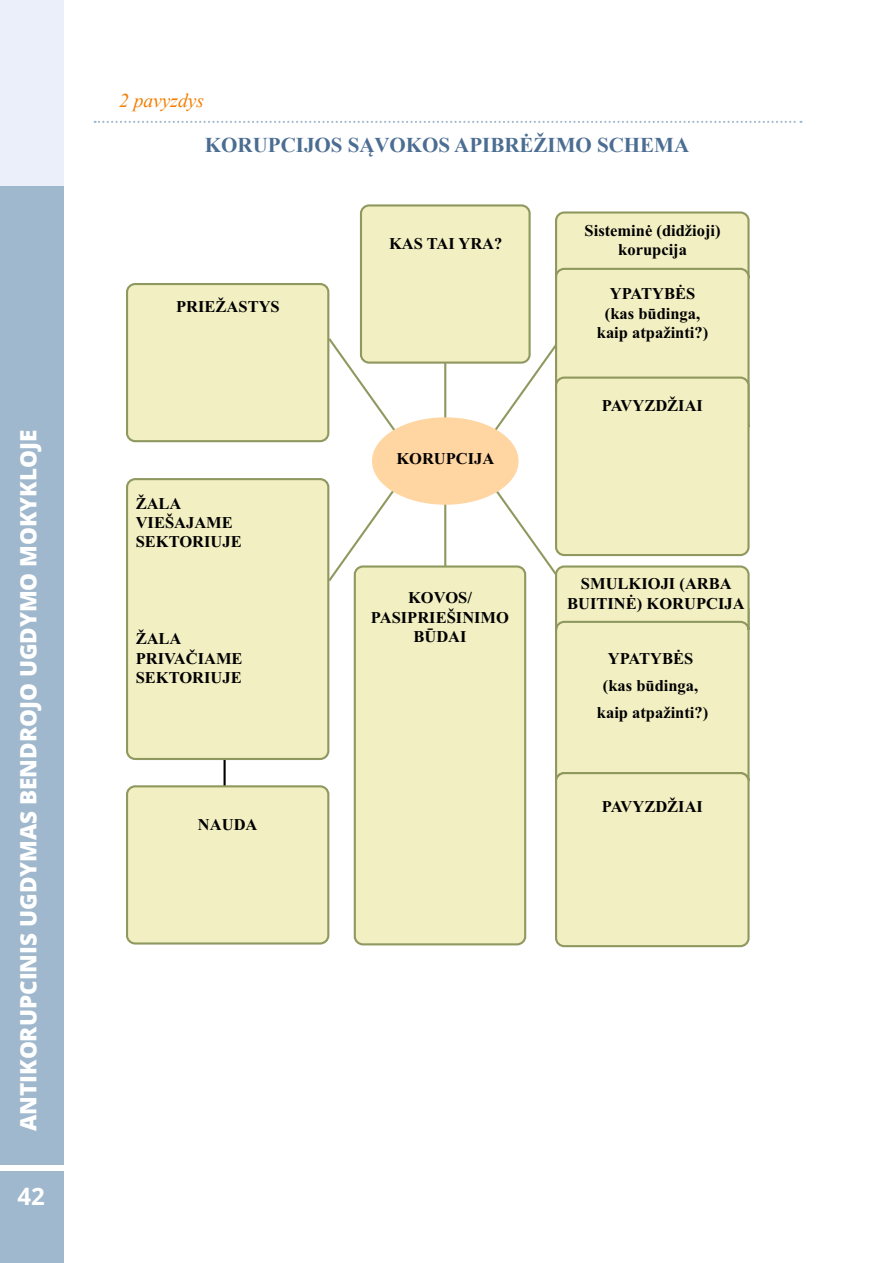
<style>
.page{position:relative;width:893px;height:1263px;background:#fff}
.page>*{position:absolute;margin:0;border:0;box-sizing:border-box;transform-origin:0 0}
.t1{font:700 24px "Open Sans";color:#fff}
.t2{font:800 22.5px "Open Sans";color:#fff}
.t3{font:700 21px "Times New Roman";color:#4b6d92}
.t4{font:italic 19.5px "Times New Roman";color:#f47d00}
.t5{font:700 16.5px/19.4px "Times New Roman";color:#000;text-align:center}
</style>
<div class="page">
<div style="left:0;top:0;width:64px;height:1263px;background:#a0b8cd"></div>
<div style="left:0;top:1165px;width:79px;height:6px;background:#fff"></div>
<div style="left:0;top:0;width:64px;height:185px;background:#ebeffa"></div>
<svg style="left:95px;top:121px;width:706px;height:2px"></svg>
<svg style="left:328px;top:336px;width:226px;height:248px"></svg>
<hr style="left:224px;top:586px;width:2px;height:229px;background:#000">
<div style="left:372px;top:417px;width:147px;height:88px;background:#ffd5a1;border-radius:50%"></div>
<div style="left:361px;top:205px;width:169px;height:158px;background:#f2efc2;border-radius:8px"></div>
<div style="left:360px;top:204px;width:171px;height:160px;border:2px solid #8f995f;border-radius:8px"></div>
<div style="left:127px;top:284px;width:201px;height:157px;background:#f2efc2;border-radius:8px"></div>
<div style="left:126px;top:283px;width:203px;height:159px;border:2px solid #8f995f;border-radius:8px"></div>
<div style="left:127px;top:479px;width:201px;height:280px;background:#f2efc2;border-radius:8px"></div>
<div style="left:126px;top:478px;width:203px;height:282px;border:2px solid #8f995f;border-radius:8px"></div>
<div style="left:127px;top:786px;width:201px;height:157px;background:#f2efc2;border-radius:8px"></div>
<div style="left:126px;top:785px;width:203px;height:159px;border:2px solid #8f995f;border-radius:8px"></div>
<div style="left:556px;top:773px;width:192px;height:173px;background:#f2efc2;border-radius:8px"></div>
<div style="left:555px;top:772px;width:195px;height:175px;border:2px solid #8f995f;border-radius:8px"></div>
<div style="left:554px;top:211px;width:196px;height:170px;background:#f2efc2"></div>
<div style="left:556px;top:378px;width:192px;height:177px;background:#f2efc2;border-radius:8px"></div>
<div style="left:555px;top:376px;width:195px;height:180px;border:2px solid #8f995f;border-radius:8px"></div>
<div style="left:355px;top:566px;width:170px;height:378px;background:#f2efc2;border-radius:8px"></div>
<div style="left:354px;top:565px;width:172px;height:380px;border:2px solid #8f995f;border-radius:8px"></div>
<svg style="left:554px;top:565px;width:196px;height:218px;background:#edeabd"></svg>
<h2 class="t2" style="left:11px;top:1131px;width:703px;rotate:-90deg">ANTIKORUPCINIS UGDYMAS BENDROJO UGDYMO MOKYKLOJE</h2>
<h1 class="t1" style="left:17px;top:1179px;width:29px">42</h1>
<p class="t4" style="left:119px;top:87px;width:87px">2 pavyzdys</p>
<p class="t3" style="left:205px;top:130px;width:486px">KORUPCIJOS SĄVOKOS APIBRĖŽIMO SCHEMA</p>
<p class="t5" style="left:176px;top:298px;width:105px">PRIEŽASTYS</p>
<p class="t5" style="left:136px;top:495px;width:108px;text-align:left">ŽALA<br>VIEŠAJAME<br>SEKTORIUJE</p>
<p class="t5" style="left:136px;top:631px;width:108px;text-align:left">ŽALA<br>PRIVAČIAME<br>SEKTORIUJE</p>
<p class="t5" style="left:198px;top:816px;width:61px">NAUDA</p>
<p class="t5" style="left:389px;top:235px;width:115px">KAS TAI YRA?</p>
<p class="t5" style="left:396px;top:450px;width:100px">KORUPCIJA</p>
<p class="t5" style="left:371px;top:590px;width:140px">KOVOS/<br>PASIPRIEŠINIMO<br>BŪDAI</p>
<p class="t5" style="left:585px;top:222px;width:138px">Sisteminė (didžioji)</p>
<p class="t5" style="left:618px;top:241px;width:70px">korupcija</p>
<p class="t5" style="left:597px;top:286px;width:113px">YPATYBĖS (kas būdinga, kaip atpažinti?)</p>
<p class="t5" style="left:602px;top:398px;width:103px">PAVYZDŽIAI</p>
<p class="t5" style="left:567px;top:576px;width:179px">SMULKIOJI (ARBA<br>BUITINĖ) KORUPCIJA</p>
<p class="t5" style="left:597px;top:646px;width:113px;line-height:27px">YPATYBĖS (kas būdinga, kaip atpažinti?)</p>
<p class="t5" style="left:602px;top:799px;width:103px">PAVYZDŽIAI</p>
</div>
